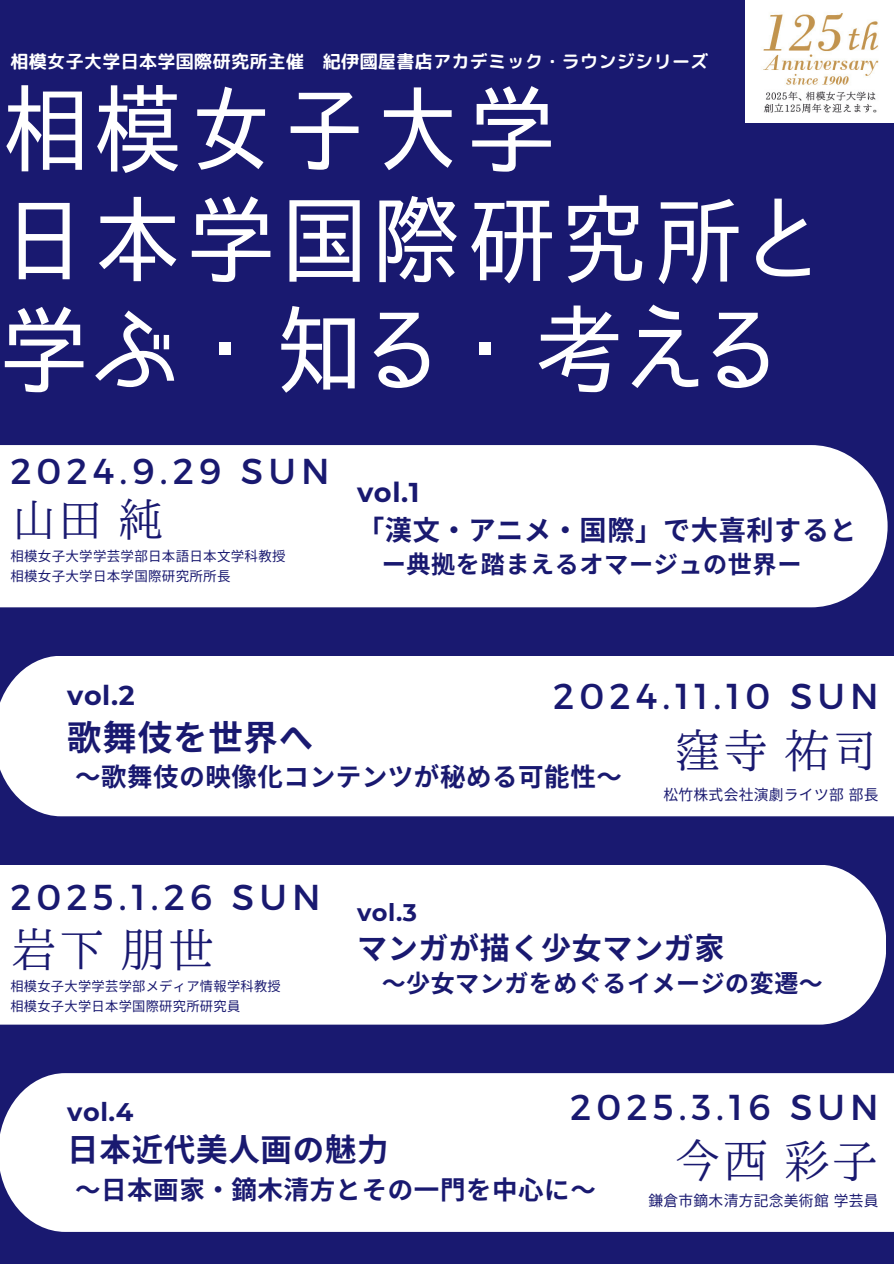
<style>
.page{position:relative;width:894px;height:1264px;background:#fff}
.page>*{position:absolute;margin:0;border:0;box-sizing:border-box;transform-origin:0 0}
.t1{font:96px/110.2px "Smart Font UI Proportional";letter-spacing:.055em;color:#fff}
.t2{font:47.7px "Honoka Mincho";color:#191970}
.t3{font:46.8px "Honoka Mincho";color:#191970}
.t4{font:36px "Montserrat";letter-spacing:.14em;color:#191970}
.t5{font:700 34.5px "Noto Sans CJ Ksc";color:#191970}
.t6{font:700 31.5px "Noto Sans CJ Ksc";color:#191970}
.t7{font:700 30px "Noto Sans CJ Ksc";letter-spacing:.02em;color:#191970}
.t8{font:700 27.15px/38.5px "Noto Sans CJ Ksc";letter-spacing:.02em;color:#191970}
.t9{font:700 27px "Montserrat";color:#191970}
.t10{font:700 25.5px "Noto Sans CJ Ksc";letter-spacing:.02em;color:#191970}
.t11{font:700 25.5px "Montserrat";color:#191970}
.t12{font:700 24.15px "Noto Sans CJ Ksc";letter-spacing:.02em;color:#191970}
.t13{font:700 24px "Noto Sans CJ Ksc";letter-spacing:.02em;color:#191970}
.t14{font:700 24px "Montserrat";color:#191970}
.t15{font:18px "rounded mplus 1 p bold";letter-spacing:.02em;color:#fff}
.t16{font:14.7px "Noto Sans CJ Ksc";letter-spacing:.02em;color:#191970}
.t17{font:13.5px "Noto Sans CJ Ksc";letter-spacing:.02em;color:#191970}
.t18{font:13.2px "Noto Sans CJ Ksc";letter-spacing:.02em;color:#191970}
.s1{font-family:"Montserrat"}
</style>
<div class="page">
<div style="left:0;top:0;width:893px;height:1263px;background:#191970"></div>
<div style="left:0;top:1073px;width:893px;height:158px;background:#fff"></div>
<div style="left:0;top:656px;width:893px;height:160px;background:#fff"></div>
<div style="left:0;top:865px;width:885px;height:159px;background:#fff"></div>
<div style="left:0;top:445px;width:887px;height:162px;background:#fff"></div>
<img style="left:745px;top:0;width:148px;height:123px">
<p class="t15" style="left:11px;top:48px;width:699px">相模女子大学日本学国際研究所主催 紀伊國屋書店アカデミック・ラウンジシリーズ</p>
<h2 class="t1" style="left:0;top:73px;width:817px">相模女子大学<br>日本学国際研究所と学ぶ・知る・考える</h2>
<h5 class="t4" style="left:10px;top:448px;width:320px">2024.9.29 SUN</h5>
<h2 class="t3" style="left:10px;top:495px;width:155px">山田純</h2>
<p class="t17" style="left:10px;top:545px;width:277px">相模女子大学学芸学部日本語日本文学科教授</p>
<h3 class="t17" style="left:10px;top:565px;width:220px">相模女子大学日本学国際研究所所長</h3>
<p class="t8" style="left:357px;top:471px;width:501px"><span class="s1">vol.1<br></span>「漢文・アニメ・国際」で大喜利すると</p>
<p class="t12" style="left:382px;top:545px;width:421px">ー典拠を踏まえるオマージュの世界ー</p>
<h4 class="t4" style="left:553px;top:673px;width:327px">2024.11.10 SUN</h4>
<h2 class="t2" style="left:673px;top:725px;width:206px">窪寺祐司</h2>
<p class="t16" style="left:663px;top:783px;width:215px">松竹株式会社演劇ライツ部部長</p>
<p class="t9" style="left:67px;top:679px;width:69px">vol.2</p>
<p class="t5" style="left:67px;top:710px;width:247px">歌舞伎を世界へ</p>
<p class="t10" style="left:75px;top:756px;width:546px">～歌舞伎の映像化コンテンツが秘める可能性～</p>
<h3 class="t4" style="left:10px;top:873px;width:311px">2025.1.26 SUN</h3>
<h4 class="t2" style="left:10px;top:925px;width:206px">岩下 朋世</h4>
<h2 class="t18" style="left:10px;top:976px;width:272px">相模女子大学学芸学部メディア情報学科教授</h2>
<p class="t18" style="left:10px;top:995px;width:231px">相模女子大学日本学国際研究所研究員</p>
<h3 class="t14" style="left:357px;top:898px;width:61px">vol.3</h3>
<h3 class="t7" style="left:357px;top:924px;width:366px">マンガが描く少女マンガ家</h3>
<h3 class="t13" style="left:381px;top:964px;width:441px">～少女マンガをめぐるイメージの変遷～</h3>
<p class="t4" style="left:570px;top:1083px;width:310px">2025.3.16 SUN</p>
<h6 class="t2" style="left:673px;top:1135px;width:206px">今西彩子</h6>
<h1 class="t16" style="left:648px;top:1188px;width:232px">鎌倉市鏑木清方記念美術館学芸員</h1>
<h3 class="t11" style="left:67px;top:1096px;width:68px">vol.4</h3>
<h3 class="t6" style="left:67px;top:1124px;width:319px">日本近代美人画の魅力</h3>
<h3 class="t10" style="left:75px;top:1168px;width:520px">～日本画家・鏑木清方とその一門を中心に～</h3>
</div>
